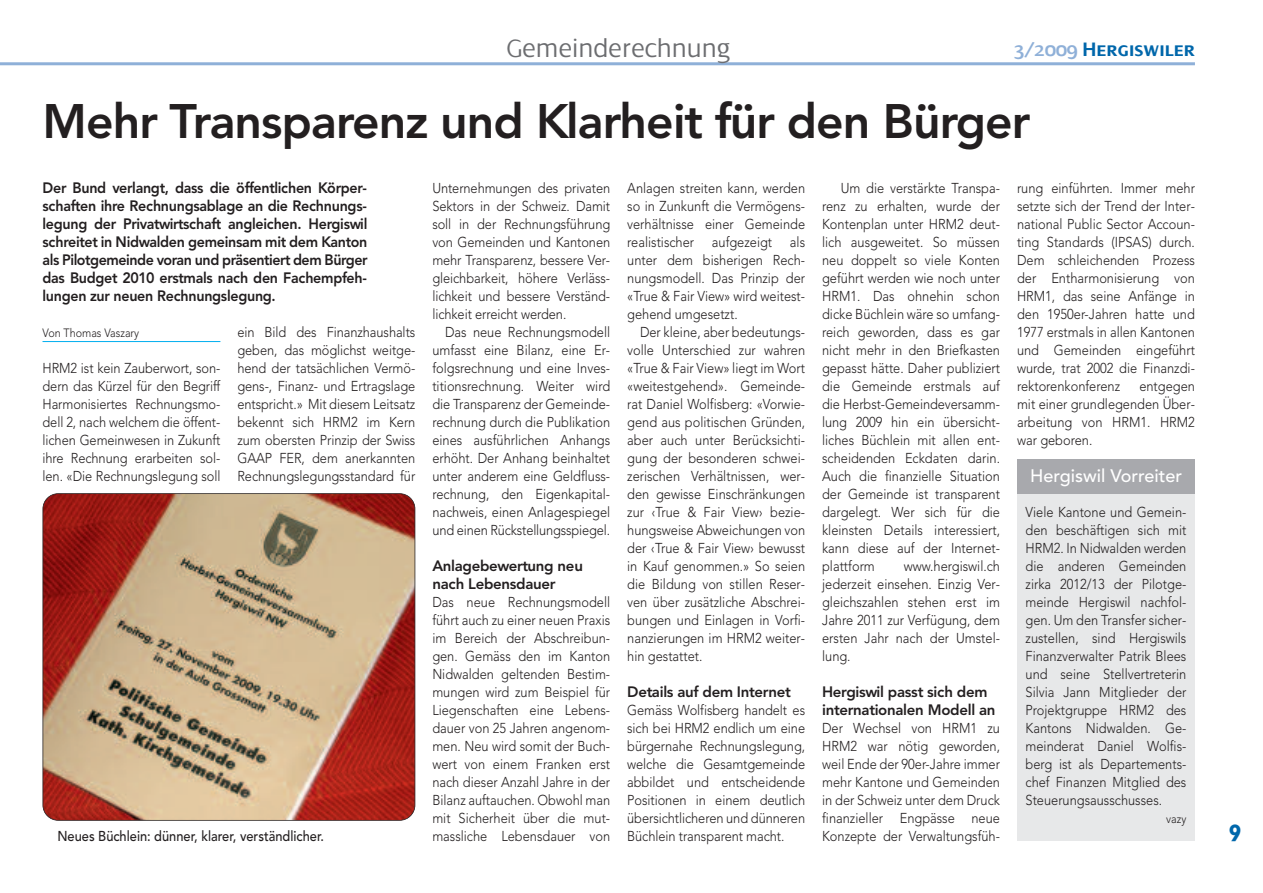
<style>
.page{position:relative;width:1263px;height:893px;background:#fff}
.page>*{position:absolute;margin:0;border:0;box-sizing:border-box;transform-origin:0 0}
.t1{font:800 48px "Avenir";letter-spacing:-.02em;color:#231f20}
.t2{font:300 27px "Dialog";color:#6c6d70}
.t3{font:700 24px "Gill Sans";color:#0067ab}
.t4{font:21px "Dialog Semi Bold SC";color:#0067ab}
.t5{font:500 18px "Avenir";color:#fff}
.t6{font:800 15px/18px "Avenir";letter-spacing:-.02em;color:#231f20;text-align:justify;scale:.95 1}
.t7{font:800 15px/18px "Avenir";letter-spacing:-.02em;color:#231f20}
.t8{font:300 14.25px/18px "Avenir";color:#231f20;text-align:justify;scale:.9 1}
.t9{font:500 14.25px "Avenir";color:#231f20;scale:.9 1}
.t10{font:300 12px "Avenir";color:#231f20;scale:.9 1}
.s1{color:#8fb0d8}
</style>
<div class="page">
<hr style="left:0;top:62px;width:1195px;height:3px;background:#8fb0d8">
<hr style="left:43px;top:341px;width:177px;height:1px;background:#00aeef">
<div style="left:1017px;top:493px;width:178px;height:348px;background:#e7e8e9"></div>
<div style="left:1017px;top:459px;width:178px;height:34px;background:#a8a9ad"></div>
<img style="left:43px;top:494px;width:372px;height:326px;border-radius:15px">
<div style="left:43px;top:493px;width:372px;height:328px;border:2px solid #231f20;border-radius:16px"></div>
<h2 class="t2" style="left:506px;top:32px;width:226px">Gemeinderechnung</h2>
<h3 class="t4" style="left:1014px;top:37px;width:183px"><span class="s1">3/2009</span> Hergiswiler</h3>
<h1 class="t1" style="left:43px;top:102px;width:989px">Mehr Transparenz und Klarheit für den Bürger</h1>
<p class="t6" style="left:43px;top:180px;width:344px">Der Bund verlangt, dass die öffentlichen Körper&shy;schaften ihre Rechnungsablage an die Rechnungs&shy;legung der Privatwirtschaft angleichen. Hergiswil schreitet in Nidwalden gemeinsam mit dem Kanton als Pilotgemeinde voran und präsentiert dem Bürger das Budget 2010 erstmals nach den Fachempfeh&shy;lungen zur neuen Rechnungslegung.</p>
<p class="t10" style="left:43px;top:328px;width:109px">Von Thomas Vaszary</p>
<p class="t8" style="left:43px;top:360px;width:199px">HRM2 ist kein Zauberwort, son&shy;dern das Kürzel für den Begriff Harmonisiertes Rechnungsmo&shy;dell 2, nach welchem die öffent&shy;lichen Gemeinwesen in Zukunft ihre Rechnung erarbeiten sol&shy;len. «Die Rechnungslegung soll</p>
<p class="t8" style="left:237px;top:324px;width:199px">ein Bild des Finanzhaushalts geben, das möglichst weitge&shy;hend der tatsächlichen Vermö&shy;gens-, Finanz- und Ertragslage entspricht.» Mit diesem Leitsatz bekennt sich HRM2 im Kern zum obersten Prinzip der Swiss GAAP FER, dem anerkannten Rechnungslegungsstandard für</p>
<p class="t8" style="left:432px;top:180px;width:199px">Unternehmungen des privaten Sektors in der Schweiz. Damit soll in der Rechnungsführung von Gemeinden und Kantonen mehr Transparenz, bessere Ver&shy;gleichbarkeit, höhere Verläss&shy;lichkeit und bessere Verständ&shy;lichkeit erreicht werden.</p>
<p class="t8" style="left:432px;top:324px;width:199px;text-indent:13px">Das neue Rechnungsmodell umfasst eine Bilanz, eine Er&shy;folgsrechnung und eine Inves&shy;titionsrechnung. Weiter wird die Transparenz der Gemeinde&shy;rechnung durch die Publikation eines ausführlichen Anhangs erhöht. Der Anhang beinhaltet unter anderem eine Geldfluss&shy;rechnung, den Eigenkapital&shy;nachweis, einen Anlagespiegel und einen Rückstellungsspiegel.</p>
<p class="t7" style="left:432px;top:558px;width:152px">Anlagebewertung neu nach Lebensdauer</p>
<p class="t8" style="left:432px;top:594px;width:199px">Das neue Rechnungsmodell führt auch zu einer neuen Praxis im Bereich der Abschreibun&shy;gen. Gemäss den im Kanton Nidwalden geltenden Bestim&shy;mungen wird zum Beispiel für Liegenschaften eine Lebens&shy;dauer von 25 Jahren angenom&shy;men. Neu wird somit der Buch&shy;wert von einem Franken erst nach dieser Anzahl Jahre in der Bilanz auftauchen. Obwohl man mit Sicherheit über die mut-</p>
<p class="t9" style="left:57px;top:830px;width:298px">Neues Büchlein: dünner, klarer, verständlicher.</p>
<p class="t8" style="left:432px;top:828px;width:199px">massliche Lebensdauer von</p>
<p class="t8" style="left:627px;top:180px;width:199px">Anlagen streiten kann, werden so in Zunkunft die Vermögens&shy;verhältnisse einer Gemeinde realistischer aufgezeigt als unter dem bisherigen Rech&shy;nungsmodell. Das Prinzip der «True &amp; Fair View» wird weitest&shy;gehend umgesetzt.</p>
<p class="t8" style="left:627px;top:324px;width:199px;text-indent:13px">Der kleine, aber bedeutungs&shy;volle Unterschied zur wahren «True &amp; Fair View» liegt im Wort «weitestgehend». Gemeinde&shy;rat Daniel Wolfisberg: «Vorwie&shy;gend aus politischen Gründen, aber auch unter Berücksichti&shy;gung der besonderen schwei&shy;zerischen Verhältnissen, wer&shy;den gewisse Einschränkungen zur ‹True &amp; Fair View› bezie&shy;hungsweise Abweichungen von der ‹True &amp; Fair View› bewusst in Kauf genommen.» So seien die Bildung von stillen Reser&shy;ven über zusätzliche Abschrei&shy;bungen und Einlagen in Vorfi&shy;nanzierungen im HRM2 weiter&shy;hin gestattet.</p>
<p class="t7" style="left:627px;top:684px;width:165px">Details auf dem Internet</p>
<p class="t8" style="left:627px;top:702px;width:199px">Gemäss Wolfisberg handelt es sich bei HRM2 endlich um eine bürgernahe Rechnungslegung, welche die Gesamtgemeinde abbildet und entscheidende Positionen in einem deutlich übersichtlicheren und dünneren Büchlein transparent macht.</p>
<p class="t8" style="left:822px;top:180px;width:199px;text-indent:19px">Um die verstärkte Transpa&shy;renz zu erhalten, wurde der Kontenplan unter HRM2 deut&shy;lich ausgeweitet. So müssen neu doppelt so viele Konten geführt werden wie noch unter HRM1. Das ohnehin schon dicke Büchlein wäre so umfang&shy;reich geworden, dass es gar nicht mehr in den Briefkasten gepasst hätte. Daher publiziert die Gemeinde erstmals auf die Herbst-Gemeindeversamm&shy;lung 2009 hin ein übersicht&shy;liches Büchlein mit allen ent&shy;scheidenden Eckdaten darin.<br>Auch die finanzielle Situation der Gemeinde ist transparent dargelegt. Wer sich für die kleinsten Details interessiert, kann diese auf der Internet&shy;plattform</p>
<p class="t8" style="left:822px;top:558px;width:199px;text-indent:82px">www.hergiswil.ch jederzeit einsehen. Einzig Ver&shy;gleichszahlen stehen erst im Jahre 2011 zur Verfügung, dem ersten Jahr nach der Umstel&shy;lung.</p>
<p class="t7" style="left:822px;top:684px;width:175px">Hergiswil passt sich dem internationalen Modell an</p>
<p class="t8" style="left:822px;top:720px;width:199px">Der Wechsel von HRM1 zu HRM2 war nötig geworden, weil Ende der 90er-Jahre immer mehr Kantone und Gemeinden in der Schweiz unter dem Druck finanzieller Engpässe neue Konzepte der Verwaltungsfüh-</p>
<p class="t8" style="left:1017px;top:180px;width:199px">rung einführten. Immer mehr setzte sich der Trend der Inter&shy;national Public Sector Accoun&shy;ting Standards (IPSAS) durch.<br>Dem schleichenden Prozess der Entharmonisierung von HRM1, das seine Anfänge in den 1950er-Jahren hatte und 1977 erstmals in allen Kantonen und Gemeinden eingeführt wurde, trat 2002 die Finanzdi&shy;rektorenkonferenz</p>
<p class="t8" style="left:1017px;top:378px;width:199px;text-indent:122px">entgegen mit einer grundlegenden Über&shy;arbeitung von HRM1. HRM2 war geboren.</p>
<p class="t5" style="left:1030px;top:468px;width:153px">Hergiswil Vorreiter</p>
<p class="t8" style="left:1025px;top:504px;width:180px">Viele Kantone und Gemein&shy;den beschäftigen sich mit HRM2. In Nidwalden werden die anderen Gemeinden zirka 2012/13 der Pilotge&shy;meinde Hergiswil nachfol&shy;gen. Um den Transfer sicher&shy;zustellen, sind Hergiswils Finanzverwalter Patrik Blees und seine Stellvertreterin Silvia Jann Mitglieder der Projektgruppe HRM2 des Kantons Nidwalden. Ge&shy;meinderat Daniel Wolfis&shy;berg ist als Departements&shy;chef Finanzen Mitglied des Steuerungsausschusses.</p>
<p class="t10" style="left:1166px;top:814px;width:24px">vazy</p>
<h3 class="t3" style="left:1228px;top:823px;width:15px">9</h3>
</div>
